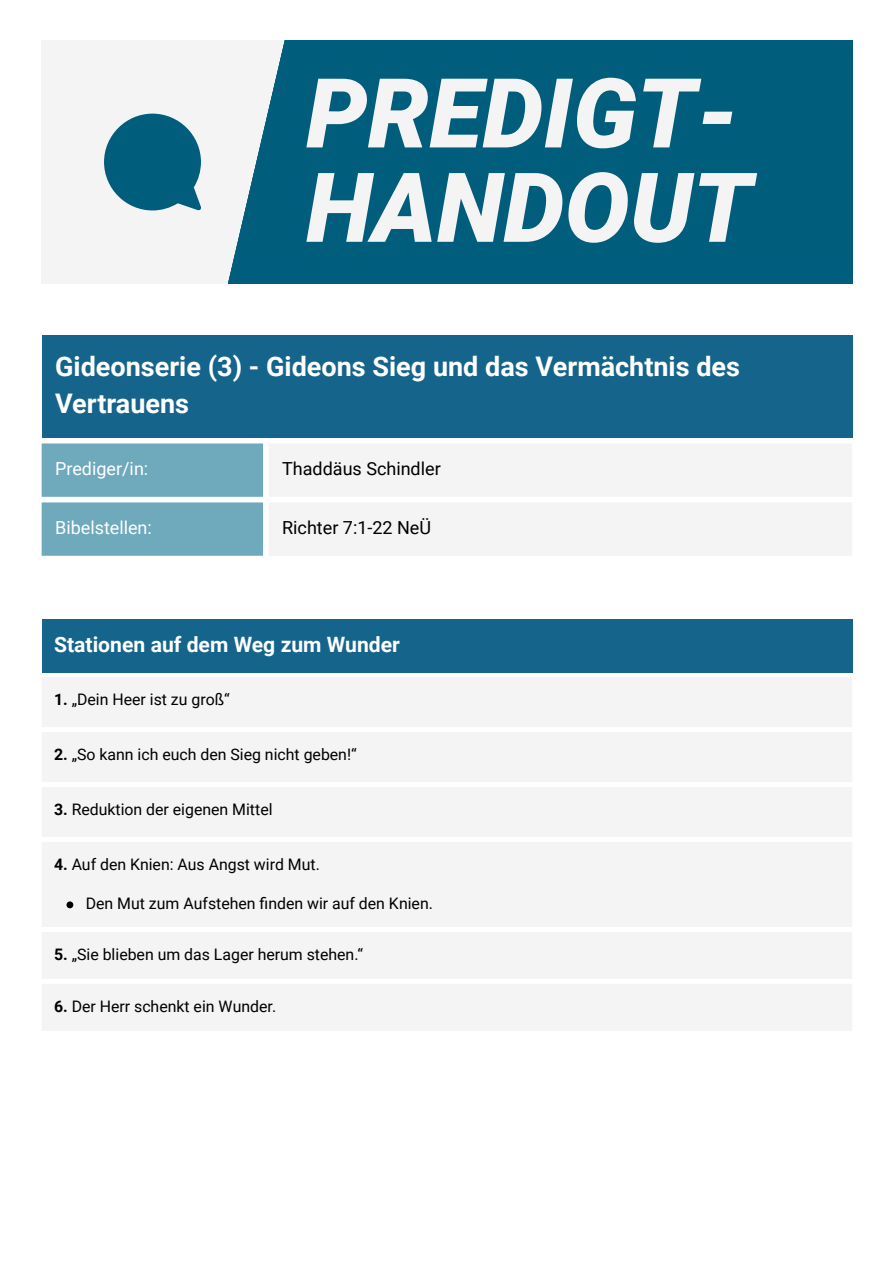
<style>
.page{position:relative;width:894px;height:1263px;background:#fff}
.page>*{position:absolute;margin:0;border:0;box-sizing:border-box;transform-origin:0 0}
.t1{font:italic 900 96.6px "Roboto";color:#f4f4f4}
.t2{font:700 27px/37.2px "Roboto";color:#fff}
.t3{font:700 21.15px "Roboto";color:#fff}
.t4{font:18px "Roboto";color:#000}
.t5{font:18px "Roboto";color:#fff}
.t6{font:15.9px "Roboto";color:#000}
.s1{font-weight:700}
</style>
<div class="page">
<div style="left:42px;top:40px;width:810px;height:244px;background:#005d7c"></div>
<svg style="left:42px;top:40px;width:243px;height:244px;background:#d2dfe3"></svg>
<svg style="left:104px;top:114px;width:97px;height:96px"></svg>
<div style="left:42px;top:335px;width:810px;height:103px;background:#15648b"></div>
<svg style="left:42px;top:443px;width:221px;height:113px;background:#76adbf"></svg>
<div style="left:269px;top:444px;width:583px;height:111px;background:#f4f4f4"></div>
<div style="left:42px;top:619px;width:810px;height:53px;background:#15648b"></div>
<svg style="left:42px;top:678px;width:810px;height:352px;fill:#f4f4f4"></svg>
<svg style="left:66px;top:901px;width:7px;height:7px"></svg>
<p class="t1" style="left:306px;top:58px;width:434px">PREDIGT-</p>
<p class="t1" style="left:306px;top:152px;width:447px">HANDOUT</p>
<p class="t2" style="left:55px;top:348px;width:686px">Gideonserie (3) - Gideons Sieg und das Vermächtnis des<br>Vertrauens</p>
<p class="t5" style="left:55px;top:458px;width:95px">Prediger/in:</p>
<p class="t4" style="left:282px;top:458px;width:160px">Thaddäus Schindler</p>
<p class="t5" style="left:55px;top:517px;width:98px">Bibelstellen:</p>
<p class="t4" style="left:282px;top:517px;width:150px">Richter 7:1-22 NeÜ</p>
<p class="t3" style="left:54px;top:632px;width:347px">Stationen auf dem Weg zum Wunder</p>
<h1 class="t6" style="left:54px;top:691px;width:177px"><span class="s1">1.</span> „Dein Heer ist zu groß“</h1>
<h1 class="t6" style="left:54px;top:746px;width:304px"><span class="s1">2.</span> „So kann ich euch den Sieg nicht geben!“</h1>
<h1 class="t6" style="left:54px;top:800px;width:220px"><span class="s1">3.</span> Reduktion der eigenen Mittel</h1>
<h1 class="t6" style="left:54px;top:855px;width:267px"><span class="s1">4.</span> Auf den Knien: Aus Angst wird Mut.</h1>
<p class="t6" style="left:86px;top:894px;width:348px">Den Mut zum Aufstehen fi nden wir auf den Knien.</p>
<h1 class="t6" style="left:54px;top:945px;width:310px"><span class="s1">5.</span> „Sie blieben um das Lager herum stehen.“</h1>
<h1 class="t6" style="left:54px;top:997px;width:223px"><span class="s1">6.</span> Der Herr schenkt ein Wunder.</h1>
</div>
